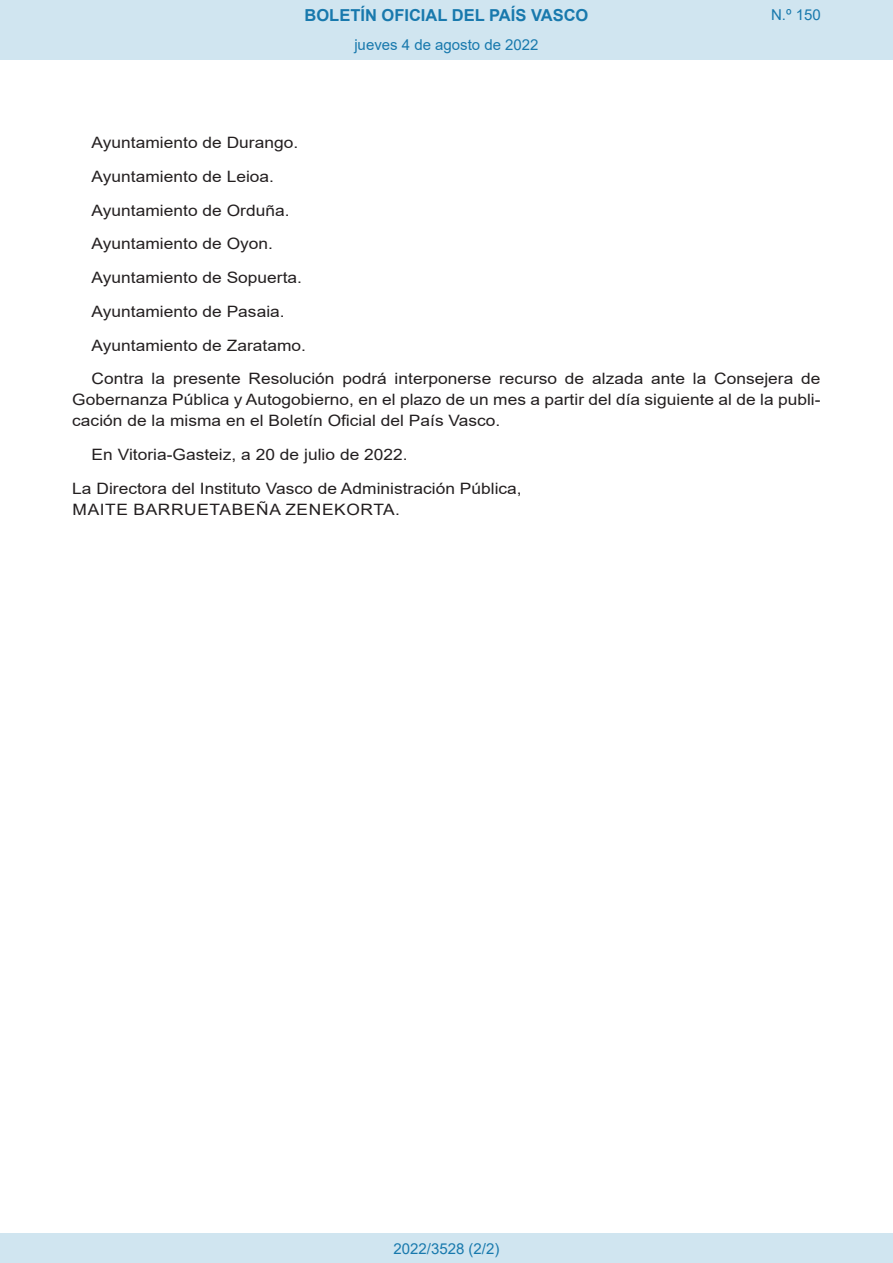
<style>
.page{position:relative;width:893px;height:1263px;background:#fff}
.page>*{position:absolute;margin:0;border:0;box-sizing:border-box;transform-origin:0 0}
.t1{font:700 16.5px "Arial";color:#1879ad}
.BOPVDetalle{font:15.6px/21px "Arial";color:#231f20;text-align:justify;scale:1.11 1}
.BOPVFirmaPuesto{font:15.6px "Arial";color:#231f20;scale:1.11 1}
.BOPVFirmaLugFec{font:15.6px "Arial";color:#231f20;scale:1.11 1}
.BOPVFirmaNombre{font:15.6px "Arial";letter-spacing:.035em;color:#231f20;scale:1.11 1}
.Paginacion_Centro{font:15px "Arial";color:#1879ad}
</style>
<div class="page">
<div style="left:0;top:0;width:893px;height:60px;background:#d0e5f0"></div>
<div style="left:0;top:1233px;width:893px;height:30px;background:#d0e5f0"></div>
<p class="t1" style="left:305px;top:3px;width:285px">BOLETÍN OFICIAL DEL PAÍS VASCO</p>
<p class="Paginacion_Centro" style="left:354px;top:35px;width:186px">jueves 4 de agosto de 2022</p>
<p class="Paginacion_Centro" style="left:771px;top:5px;width:51px">N.º 150</p>
<p class="BOPVDetalle" style="left:92px;top:132px;width:188px">Ayuntamiento de Durango.</p>
<p class="BOPVDetalle" style="left:92px;top:166px;width:166px">Ayuntamiento de Leioa.</p>
<p class="BOPVDetalle" style="left:92px;top:200px;width:180px">Ayuntamiento de Orduña.</p>
<p class="BOPVDetalle" style="left:92px;top:233px;width:165px">Ayuntamiento de Oyon.</p>
<p class="BOPVDetalle" style="left:92px;top:267px;width:191px">Ayuntamiento de Sopuerta.</p>
<p class="BOPVDetalle" style="left:92px;top:301px;width:175px">Ayuntamiento de Pasaia.</p>
<p class="BOPVDetalle" style="left:92px;top:335px;width:195px">Ayuntamiento de Zaratamo.</p>
<p class="BOPVDetalle" style="left:72px;top:368px;width:676px;text-indent:19px">Contra la presente Resolución podrá interponerse recurso de alzada ante la Consejera de Gobernanza Pública y Autogobierno, en el plazo de un mes a partir del día siguiente al de la publi&shy;cación de la misma en el Boletín Oficial del País Vasco.</p>
<p class="BOPVFirmaLugFec" style="left:92px;top:444px;width:286px">En Vitoria-Gasteiz, a 20 de julio de 2022.</p>
<p class="BOPVFirmaPuesto" style="left:72px;top:478px;width:406px">La Directora del Instituto Vasco de Administración Pública,</p>
<p class="BOPVFirmaNombre" style="left:73px;top:499px;width:296px">MAITE BARRUETABEÑA ZENEKORTA.</p>
<p class="Paginacion_Centro" style="left:393px;top:1238px;width:107px">2022/3528 (2/2)</p>
</div>
